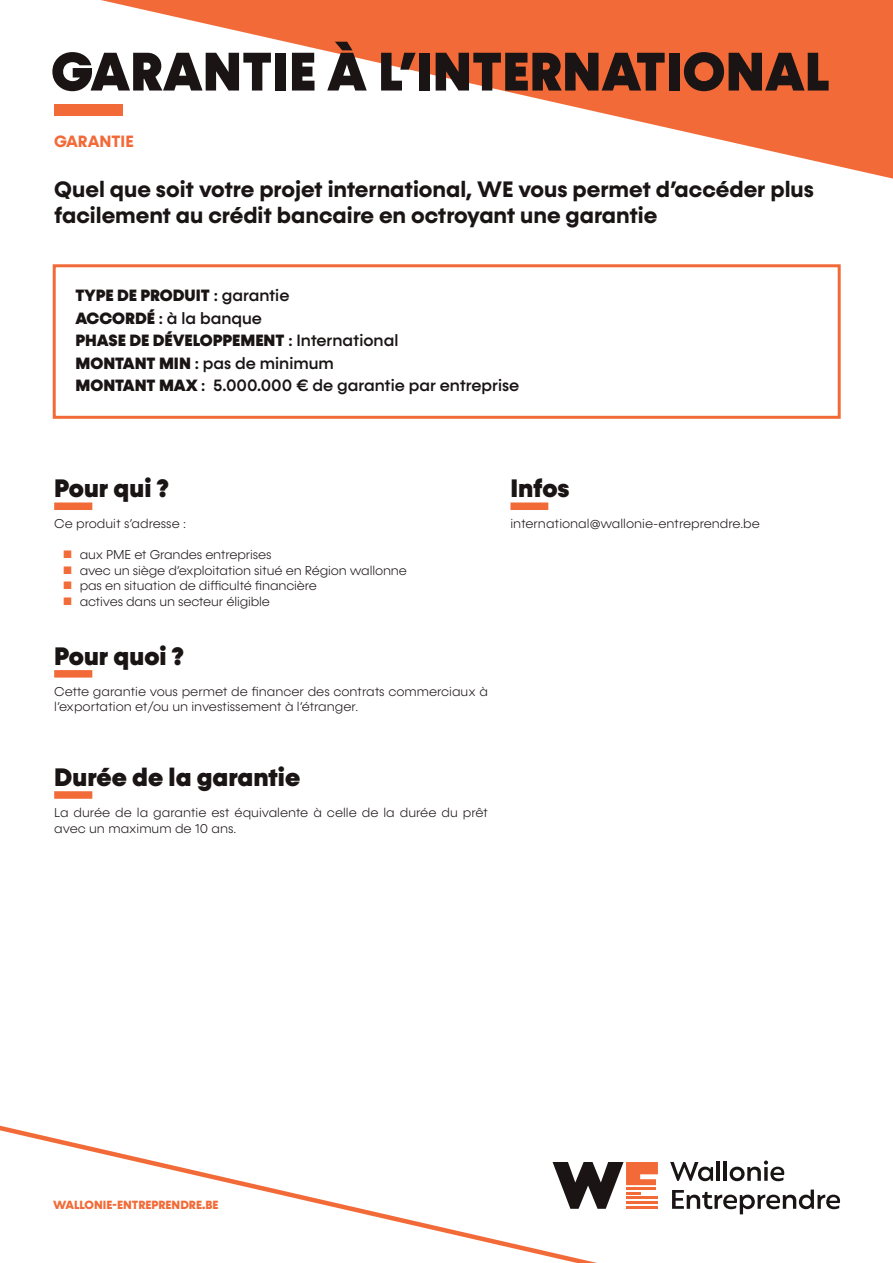
<style>
.page{position:relative;width:893px;height:1263px;background:#fff}
.page>*{position:absolute;margin:0;border:0;box-sizing:border-box;transform-origin:0 0}
.t1{font:900 54.75px "Konnect";color:#1a1415}
.t2{font:900 25.5px "Konnect";color:#1a1415}
.t3{font:700 22.5px/26.2px "Konnect";color:#1a1415}
.t4{font:500 16.5px/22.5px "Konnect";color:#1a1415}
.t5{font:700 16.5px "Konnect";color:#f26a37}
.t6{font:300 12.9px/15.5px "Konnect";letter-spacing:-.01em;color:#1a1415}
.t7{font:800 12px "Konnect";color:#f26a37}
.s1{font-weight:900}
</style>
<div class="page">
<svg style="left:670px;top:1162px;width:43px;height:19px"></svg>
<hr style="left:717px;top:1161px;width:3px;height:20px;background:#1a1415">
<hr style="left:724px;top:1161px;width:3px;height:20px;background:#1a1415">
<svg style="left:730px;top:1160px;width:54px;height:21px"></svg>
<svg style="left:672px;top:1189px;width:168px;height:25px"></svg>
<svg style="left:101px;top:0;width:792px;height:179px"></svg>
<svg style="left:0;top:1125px;width:658px;height:138px"></svg>
<div style="left:54px;top:104px;width:69px;height:12px;background:#f26a37"></div>
<div style="left:53px;top:264px;width:788px;height:155px;border:3px solid #f26a37"></div>
<div style="left:54px;top:502px;width:38px;height:8px;background:#f26a37"></div>
<div style="left:54px;top:670px;width:38px;height:8px;background:#f26a37"></div>
<div style="left:54px;top:791px;width:38px;height:8px;background:#f26a37"></div>
<div style="left:510px;top:502px;width:38px;height:8px;background:#f26a37"></div>
<h1 class="t1" style="left:51px;top:38px;width:780px">GARANTIE À L’INTERNATIONAL</h1>
<p class="t5" style="left:54px;top:132px;width:81px">GARANTIE</p>
<h3 class="t3" style="left:54px;top:177px;width:761px">Quel que soit votre projet international, WE vous permet d’accéder plus facilement au crédit bancaire en octroyant une garantie</h3>
<p class="t4" style="left:75px;top:285px;width:445px"><span class="s1">TYPE DE PRODUIT</span> : garantie<br><span class="s1">ACCORDÉ</span> : à la banque<br><span class="s1">PHASE DE DÉVELOPPEMENT</span> : International<br><span class="s1">MONTANT MIN</span> : pas de minimum<br><span class="s1">MONTANT MAX</span> : 5.000.000 € de garantie par entreprise</p>
<h2 class="t2" style="left:54px;top:473px;width:116px">Pour qui ?</h2>
<p class="t6" style="left:54px;top:516px;width:133px">Ce produit s’adresse :</p>
<p class="t6" style="left:80px;top:547px;width:329px">aux PME et Grandes entreprises<br>avec un siège d’exploitation situé en Région wallonne pas en situation de difficulté financière<br>actives dans un secteur éligible</p>
<h2 class="t2" style="left:54px;top:641px;width:131px">Pour quoi ?</h2>
<p class="t6" style="left:54px;top:684px;width:435px">Cette garantie vous permet de financer des contrats commerciaux à l’exportation et/ou un investissement à l’étranger.</p>
<h2 class="t2" style="left:54px;top:762px;width:248px">Durée de la garantie</h2>
<p class="t6" style="left:54px;top:805px;width:435px">La durée de la garantie est équivalente à celle de la durée du prêt avec un maximum de 10 ans.</p>
<h2 class="t2" style="left:510px;top:473px;width:61px">Infos</h2>
<p class="t6" style="left:510px;top:516px;width:251px">international@wallonie-entreprendre.be</p>
<p class="t7" style="left:53px;top:1197px;width:167px">WALLONIE-ENTREPRENDRE.BE</p>
</div>
